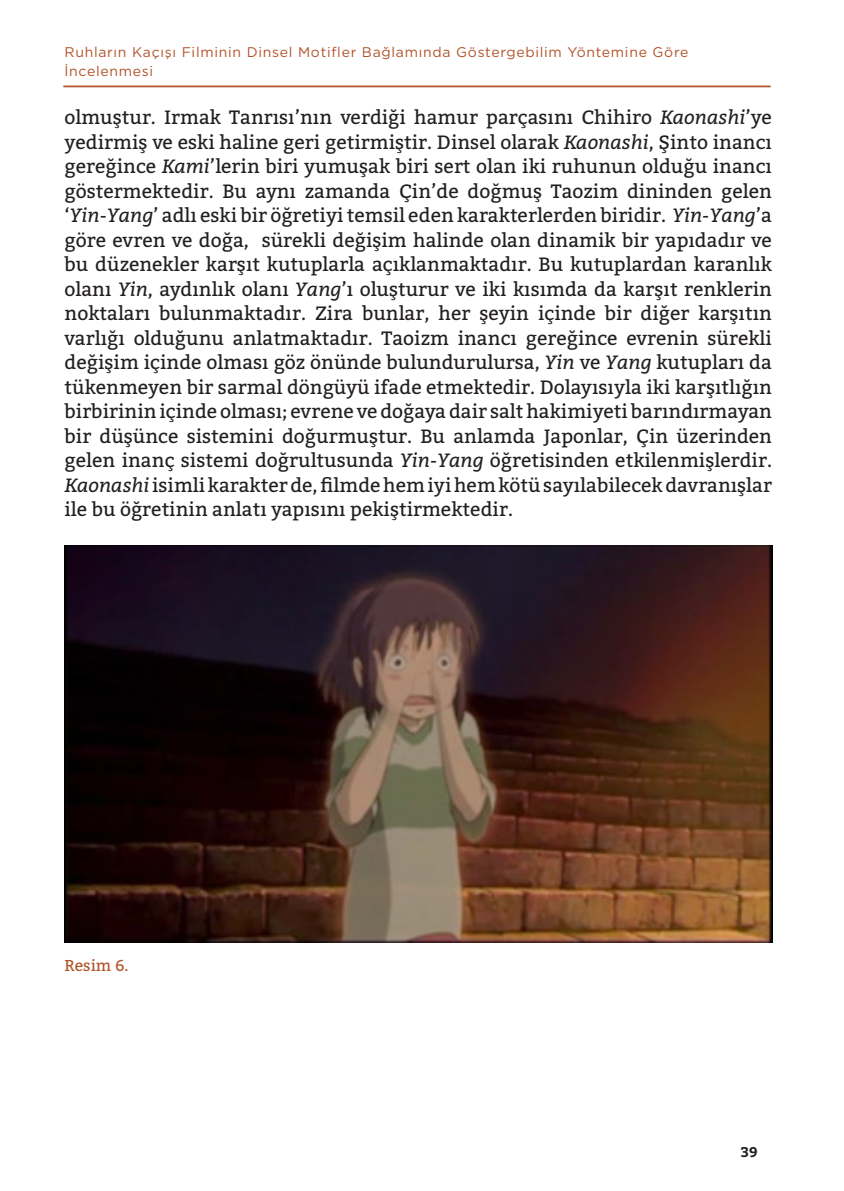
<style>
.page{position:relative;width:844px;height:1191px;background:#fff}
.page>*{position:absolute;margin:0;border:0;box-sizing:border-box;transform-origin:0 0}
.t1{font:19.25px/24.5px "Bitter";color:#231f20;text-align:justify}
.t2{font:15.75px "Bitter";color:#b2532b}
.t3{font:14px/19.2px "Gotham";letter-spacing:.05em;color:#b2532b}
.t4{font:700 14px "Bitter";color:#231f20}
.s1{font-style:italic}
</style>
<div class="page">
<img style="left:64px;top:546px;width:707px;height:396px">
<hr style="left:63px;top:86px;width:707px;height:1px;background:#b2532b">
<p class="t3" style="left:64px;top:42px;width:625px">Ruhların Kaçışı Filminin Dinsel Motifler Bağlamında Göstergebilim Yöntemine Göre<br>İncelenmesi</p>
<p class="t1" style="left:64px;top:105px;width:708px">olmuştur. Irmak Tanrısı’nın verdiği hamur parçasını Chihiro <span class="s1">Kaonashi</span>’ye yedirmiş ve eski haline geri getirmiştir. Dinsel olarak <span class="s1">Kaonashi</span>, Şinto inancı gereğince <span class="s1">Kami</span>’lerin biri yumuşak biri sert olan iki ruhunun olduğu inancı göstermektedir. Bu aynı zamanda Çin’de doğmuş Taozim dininden gelen ‘<span class="s1">Yin-Yang</span>’ adlı eski bir öğretiyi temsil eden karakterlerden biridir. <span class="s1">Yin-Yang</span>’a göre evren ve doğa, sürekli değişim halinde olan dinamik bir yapıdadır ve bu düzenekler karşıt kutuplarla açıklanmaktadır. Bu kutuplardan karanlık olanı <span class="s1">Yin</span>, aydınlık olanı <span class="s1">Yang</span>’ı oluşturur ve iki kısımda da karşıt renklerin noktaları bulunmaktadır. Zira bunlar, her şeyin içinde bir diğer karşıtın varlığı olduğunu anlatmaktadır. Taoizm inancı gereğince evrenin sürekli değişim içinde olması göz önünde bulundurulursa, <span class="s1">Yin</span> ve <span class="s1">Yang</span> kutupları da tükenmeyen bir sarmal döngüyü ifade etmektedir. Dolayısıyla iki karşıtlığın birbirinin içinde olması; evrene ve doğaya dair salt hakimiyeti barındırmayan bir düşünce sistemini doğurmuştur. Bu anlamda Japonlar, Çin üzerinden gelen inanç sistemi doğrultusunda <span class="s1">Yin-Yang</span> öğretisinden etkilenmişlerdir.<br><span class="s1">Kaonashi</span> isimli karakter de, filmde hem iyi hem kötü sayılabilecek davranışlar ile bu öğretinin anlatı yapısını pekiştirmektedir.</p>
<p class="t2" style="left:64px;top:955px;width:66px">Resim 6.</p>
<p class="t4" style="left:740px;top:1143px;width:18px">39</p>
</div>
